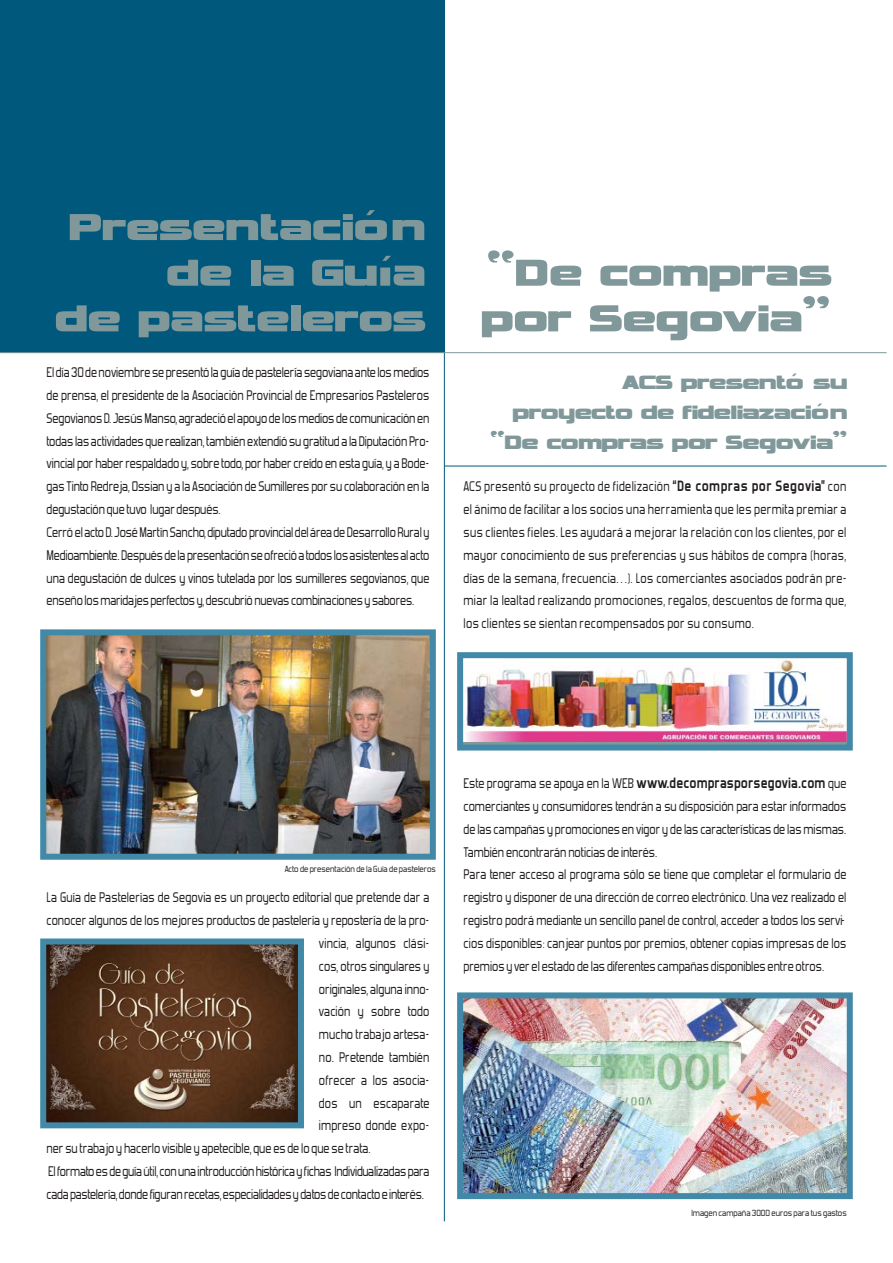
<style>
.page{position:relative;width:893px;height:1263px;background:#fff}
.page>*{position:absolute;margin:0;border:0;box-sizing:border-box;transform-origin:0 0}
.t1{font:52.5px/45.6px "Vipnagorgialla";color:#80989a}
.t2{font:27px/30px "Vipnagorgialla";letter-spacing:-.015em;color:#80989a;text-align:right}
.t3{font:16.5px/22.8px "Forgotten Futurist";color:#231f20;scale:.9 1}
.t4{font:10.5px "Forgotten Futurist";color:#231f20}
.s1{font-weight:700}
</style>
<div class="page">
<div style="left:0;top:0;width:445px;height:352px;background:#00597c"></div>
<img style="left:47px;top:946px;width:250px;height:175px">
<div style="left:40px;top:939px;width:264px;height:189px;border:6px solid #4289a7"></div>
<div style="left:463px;top:658px;width:383px;height:87px;background:#80989a"></div>
<img style="left:464px;top:659px;width:381px;height:83px">
<div style="left:457px;top:652px;width:395px;height:99px;border:6px solid #4289a7"></div>
<img style="left:47px;top:636px;width:382px;height:217px">
<div style="left:40px;top:629px;width:396px;height:231px;border:6px solid #4289a7"></div>
<img style="left:464px;top:999px;width:381px;height:193px">
<div style="left:457px;top:992px;width:395px;height:207px;border:6px solid #4289a7"></div>
<hr style="left:444px;top:353px;width:1px;height:868px;background:#00597c">
<hr style="left:0;top:352px;width:886px;height:1px;background:#80989a">
<hr style="left:445px;top:466px;width:441px;height:1px;background:#00597c">
<h1 class="t1" style="left:55px;top:199px;width:372px;text-align:right">Presentación de la Guía<br>de pasteleros</h1>
<p class="t3" style="left:47px;top:360px;width:427px">El día 30 de noviembre se presentó la guía de pastelería segoviana ante los medios de prensa, el presidente de la Asociación Provincial de Empresarios Pasteleros Segovianos D. Jesús Manso, agradeció el apoyo de los medios de comunicación en todas las actividades que realizan, también extendió su gratitud a la Diputación Pro&shy;vincial por haber respaldado y, sobre todo, por haber creído en esta guía, y a Bode&shy;gas Tinto Redreja, Ossian y a la Asociación de Sumilleres por su colaboración en la degustación que tuvo lugar después.<br>Cerró el acto D. José Martín Sancho, diputado provincial del área de Desarrollo Rural y Medioambiente. Después de la presentación se ofreció a todos los asistentes al acto una degustación de dulces y vinos tutelada por los sumilleres segovianos, que enseño los maridajes perfectos y, descubrió nuevas combinaciones y sabores.</p>
<h1 class="t1" style="left:481px;top:245px;width:352px">“De compras por Segovia”</h1>
<h2 class="t2" style="left:490px;top:365px;width:359px">ACS presentó su<br>proyecto de fideliazación “De compras por Segovia”</h2>
<p class="t3" style="left:463px;top:474px;width:427px;text-align:justify">ACS presentó su proyecto de fidelización <span class="s1">“De compras por Segovia”</span> con el ánimo de facilitar a los socios una herramienta que les permita premiar a sus clientes fieles. Les ayudará a mejorar la relación con los clientes, por el mayor conocimiento de sus preferencias y sus hábitos de compra (horas, días de la semana, frecuencia…). Los comerciantes asociados podrán pre&shy;miar la lealtad realizando promociones, regalos, descuentos de forma que, los clientes se sientan recompensados por su consumo.</p>
<p class="t4" style="left:285px;top:863px;width:152px">Acto de presentación de la Guía de pasteleros</p>
<p class="t3" style="left:47px;top:885px;width:427px">La Guía de Pastelerías de Segovia es un proyecto editorial que pretende dar a</p>
<p class="t3" style="left:47px;top:908px;width:427px">conocer algunos de los mejores productos de pastelería y repostería de la pro-</p>
<p class="t3" style="left:319px;top:931px;width:124px">vincia, algunos clási-</p>
<p class="t3" style="left:319px;top:954px;width:124px">cos, otros singulares y</p>
<p class="t3" style="left:319px;top:976px;width:124px">originales, alguna inno-</p>
<p class="t3" style="left:319px;top:999px;width:124px">vación y sobre todo</p>
<p class="t3" style="left:319px;top:1022px;width:124px">mucho trabajo artesa-</p>
<p class="t3" style="left:319px;top:1045px;width:124px">no. Pretende también</p>
<p class="t3" style="left:319px;top:1068px;width:124px">ofrecer a los asocia-</p>
<p class="t3" style="left:319px;top:1091px;width:124px">dos un escaparate</p>
<p class="t3" style="left:319px;top:1113px;width:124px">impreso donde expo-</p>
<p class="t3" style="left:47px;top:1136px;width:361px">ner su trabajo y hacerlo visible y apetecible, que es de lo que se trata.</p>
<p class="t3" style="left:48px;top:1159px;width:425px">El formato es de guía útil, con una introducción histórica y fichas Individualizadas para</p>
<p class="t3" style="left:47px;top:1182px;width:421px">cada pastelería, donde figuran recetas, especialidades y datos de contacto e interés.</p>
<p class="t3" style="left:463px;top:771px;width:427px">Este programa se apoya en la WEB <span class="s1">www.decomprasporsegovia.com</span> que comerciantes y consumidores tendrán a su disposición para estar informados de las campañas y promociones en vigor y de las características de las mismas.<br>También encontrarán noticias de interés.<br>Para tener acceso al programa sólo se tiene que completar el formulario de registro y disponer de una dirección de correo electrónico. Una vez realizado el registro podrá mediante un sencillo panel de control, acceder a todos los servi&shy;cios disponibles: canjear puntos por premios, obtener copias impresas de los premios y ver el estado de las diferentes campañas disponibles entre otros.</p>
<p class="t4" style="left:691px;top:1206px;width:157px">Imagen campaña 3000 euros para tus gastos</p>
</div>
